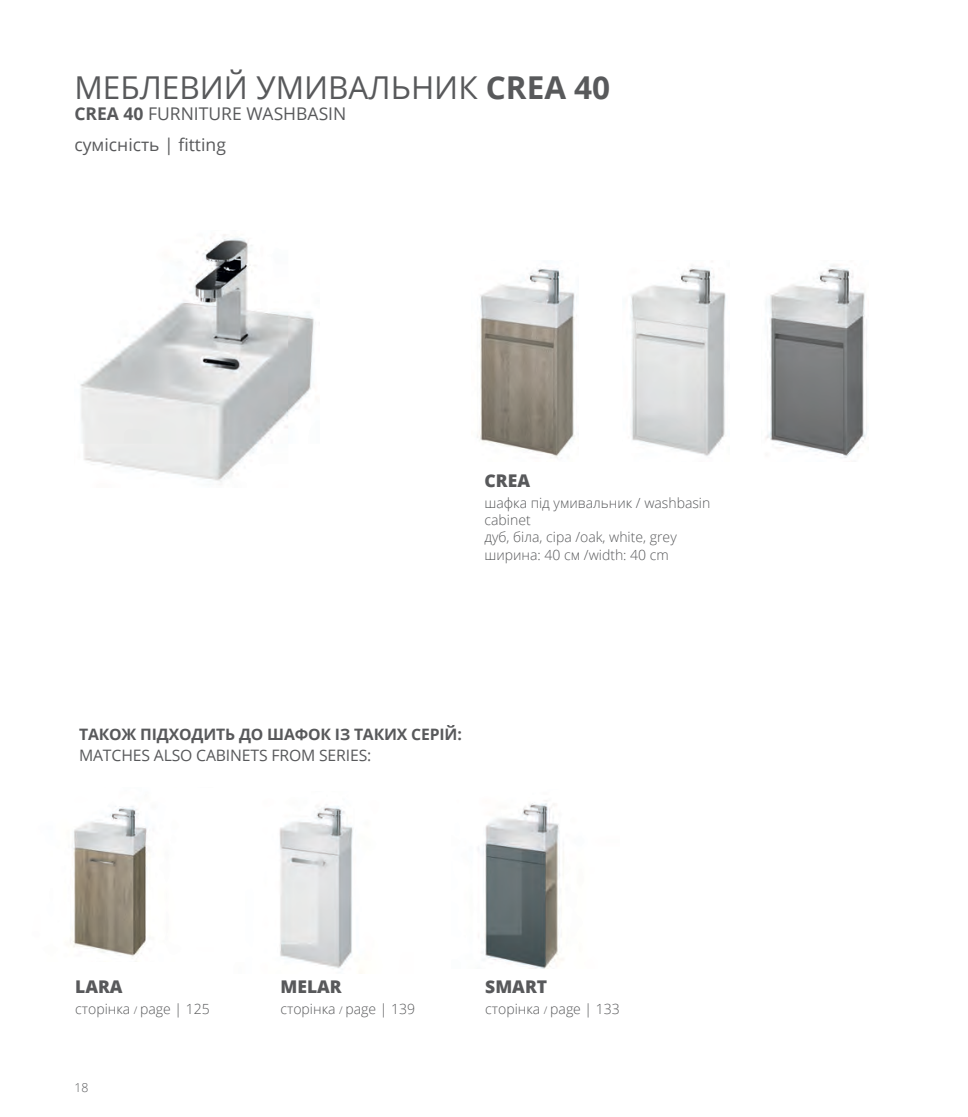
<style>
.page{position:relative;width:968px;height:1117px;background:#fff}
.page>*{position:absolute;margin:0;border:0;box-sizing:border-box;transform-origin:0 0}
.t1{font:31.5px "Open Sans";color:#58595b}
.t2{font:17.5px/31px "Open Sans";color:#58595b}
.t3{font:800 17.5px "Open Sans";color:#58595b}
.t4{font:700 15.75px "Open Sans";letter-spacing:-.01em;color:#58595b}
.t5{font:15.75px "Open Sans";letter-spacing:-.01em;color:#58595b}
.t6{font:300 14px/17.2px "Open Sans";color:#58595b}
.t7{font:300 12.25px "Open Sans";color:#58595b}
.s1{font-weight:700}
.s2{font-size:10.5px}
</style>
<div class="page">
<img style="left:478px;top:800px;width:86px;height:167px">
<img style="left:279px;top:804px;width:83px;height:169px">
<img style="left:70px;top:806px;width:80px;height:151px">
<img style="left:477px;top:268px;width:100px;height:190px">
<img style="left:631px;top:265px;width:95px;height:191px">
<img style="left:766px;top:264px;width:101px;height:194px">
<img style="left:80px;top:234px;width:234px;height:248px">
<h1 class="t1" style="left:74px;top:65px;width:537px">МЕБЛЕВИЙ УМИВАЛЬНИК <span class="s1">CREA 40</span></h1>
<p class="t2" style="left:74px;top:97px;width:273px"><span class="s1">CREA 40</span> FURNITURE WASHBASIN сумісність | fitting</p>
<p class="t3" style="left:484px;top:467px;width:47px">CREA</p>
<p class="t6" style="left:484px;top:494px;width:227px">шафка під умивальник / washbasin cabinet<br>дуб, біла, сіра /oak, white, grey ширина: 40 см /width: 40 cm</p>
<p class="t4" style="left:79px;top:723px;width:384px">ТАКОЖ ПІДХОДИТЬ ДО ШАФОК ІЗ ТАКИХ СЕРІЙ:</p>
<p class="t5" style="left:79px;top:744px;width:294px">MATCHES ALSO CABINETS FROM SERIES:</p>
<p class="t3" style="left:75px;top:972px;width:49px">LARA</p>
<p class="t6" style="left:75px;top:999px;width:136px">сторінка <span class="s2">/</span> page | 125</p>
<p class="t7" style="left:74px;top:1079px;width:15px">18</p>
<p class="t3" style="left:280px;top:972px;width:63px">MELAR</p>
<p class="t6" style="left:280px;top:999px;width:136px">сторінка <span class="s2">/</span> page | 139</p>
<p class="t3" style="left:485px;top:972px;width:63px">SMART</p>
<p class="t6" style="left:485px;top:999px;width:136px">сторінка <span class="s2">/</span> page | 133</p>
</div>
